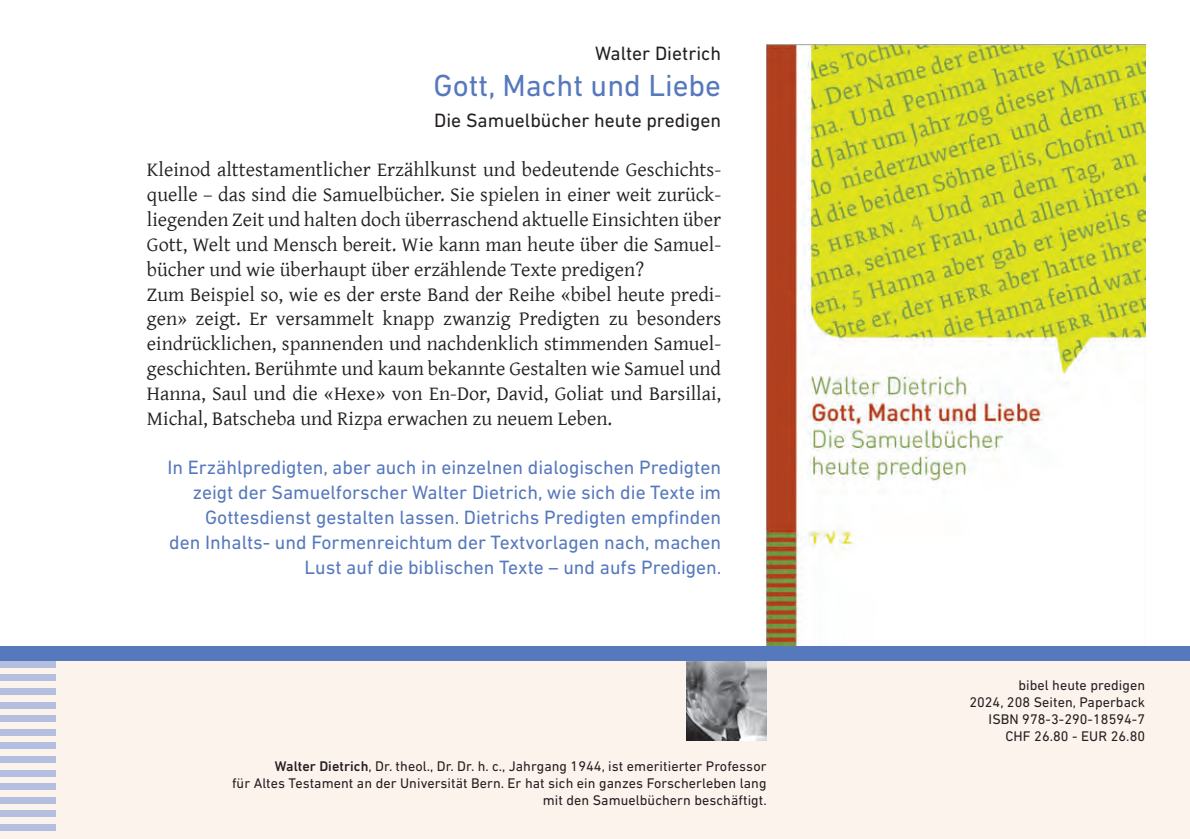
<style>
.page{position:relative;width:1190px;height:839px;background:#fff}
.page>*{position:absolute;margin:0;border:0;box-sizing:border-box;transform-origin:0 0}
.t1{font:31px "DIN Next LT Pro";color:#5679bd}
.t2{font:20.2px/24.8px "Gentium";color:#231f20}
.t3{font:19.6px/24.8px "DIN Next LT Pro";color:#5679bd;text-align:right}
.t4{font:19.6px "DIN Next LT Pro";color:#231f20}
.t5{font:14.2px/17px "DIN Next LT Pro";letter-spacing:.005em;color:#231f20;text-align:right}
.s1{font-weight:500}
</style>
<div class="page">
<div style="left:0;top:660px;width:1190px;height:178px;background:#fdf3ed"></div>
<div style="left:0;top:660px;width:56px;height:7px;background:#b4bedf"></div>
<div style="left:0;top:674px;width:56px;height:6px;background:#b4bedf"></div>
<div style="left:0;top:687px;width:56px;height:7px;background:#b4bedf"></div>
<div style="left:0;top:701px;width:56px;height:7px;background:#b4bedf"></div>
<div style="left:0;top:714px;width:56px;height:7px;background:#b4bedf"></div>
<div style="left:0;top:728px;width:56px;height:7px;background:#b4bedf"></div>
<div style="left:0;top:742px;width:56px;height:6px;background:#b4bedf"></div>
<div style="left:0;top:755px;width:56px;height:7px;background:#b4bedf"></div>
<div style="left:0;top:769px;width:56px;height:7px;background:#b4bedf"></div>
<div style="left:0;top:782px;width:56px;height:7px;background:#b4bedf"></div>
<div style="left:0;top:796px;width:56px;height:7px;background:#b4bedf"></div>
<div style="left:0;top:810px;width:56px;height:6px;background:#b4bedf"></div>
<div style="left:0;top:823px;width:56px;height:7px;background:#b4bedf"></div>
<img style="left:686px;top:660px;width:80px;height:80px">
<img style="left:766px;top:45px;width:379px;height:601px">
<div style="left:0;top:646px;width:1190px;height:14px;background:#5679bd"></div>
<p class="t4" style="left:595px;top:42px;width:128px">Walter Dietrich</p>
<h1 class="t1" style="left:433px;top:68px;width:289px">Gott, Macht und Liebe</h1>
<p class="t4" style="left:434px;top:109px;width:288px">Die Samuelbücher heute predigen</p>
<p class="t2" style="left:147px;top:156px;width:576px">Kleinod alttestamentlicher Erzählkunst und bedeutende Geschichts&shy;quelle – das sind die Samuelbücher. Sie spielen in einer weit zurück&shy;liegenden Zeit und halten doch überraschend aktuelle Einsichten über Gott, Welt und Mensch bereit. Wie kann man heute über die Samuel&shy;bücher und wie überhaupt über erzählende Texte predigen?<br>Zum Beispiel so, wie es der erste Band der Reihe «bibel heute predi&shy;gen» zeigt. Er versammelt knapp zwanzig Predigten zu besonders eindrücklichen, spannenden und nachdenklich stimmenden Samuel&shy;geschichten. Berühmte und kaum bekannte Gestalten wie Samuel und Hanna, Saul und die «Hexe» von En-Dor, David, Goliat und Barsillai, Michal, Batscheba und Rizpa erwachen zu neuem Leben.</p>
<p class="t3" style="left:167px;top:455px;width:555px">In Erzählpredigten, aber auch in einzelnen dialogischen Predigten zeigt der Samuelforscher Walter Dietrich, wie sich die Texte im Gottesdienst gestalten lassen. Dietrichs Predigten empfinden<br>den Inhalts- und Formenreichtum der Textvorlagen nach, machen Lust auf die biblischen Texte – und aufs Predigen.</p>
<p class="t5" style="left:232px;top:757px;width:536px"><span class="s1">Walter Dietrich</span>, Dr. theol., Dr. Dr. h. c., Jahrgang 1944, ist emeritierter Professor<br>für Altes Testament an der Universität Bern. Er hat sich ein ganzes Forscherleben lang mit den Samuelbüchern beschäftigt.</p>
<p class="t5" style="left:969px;top:675px;width:177px">bibel heute predigen<br>2024, 208 Seiten, Paperback<br>ISBN 978-3-290-18594-7<br>CHF 26.80 - EUR 26.80</p>
</div>
